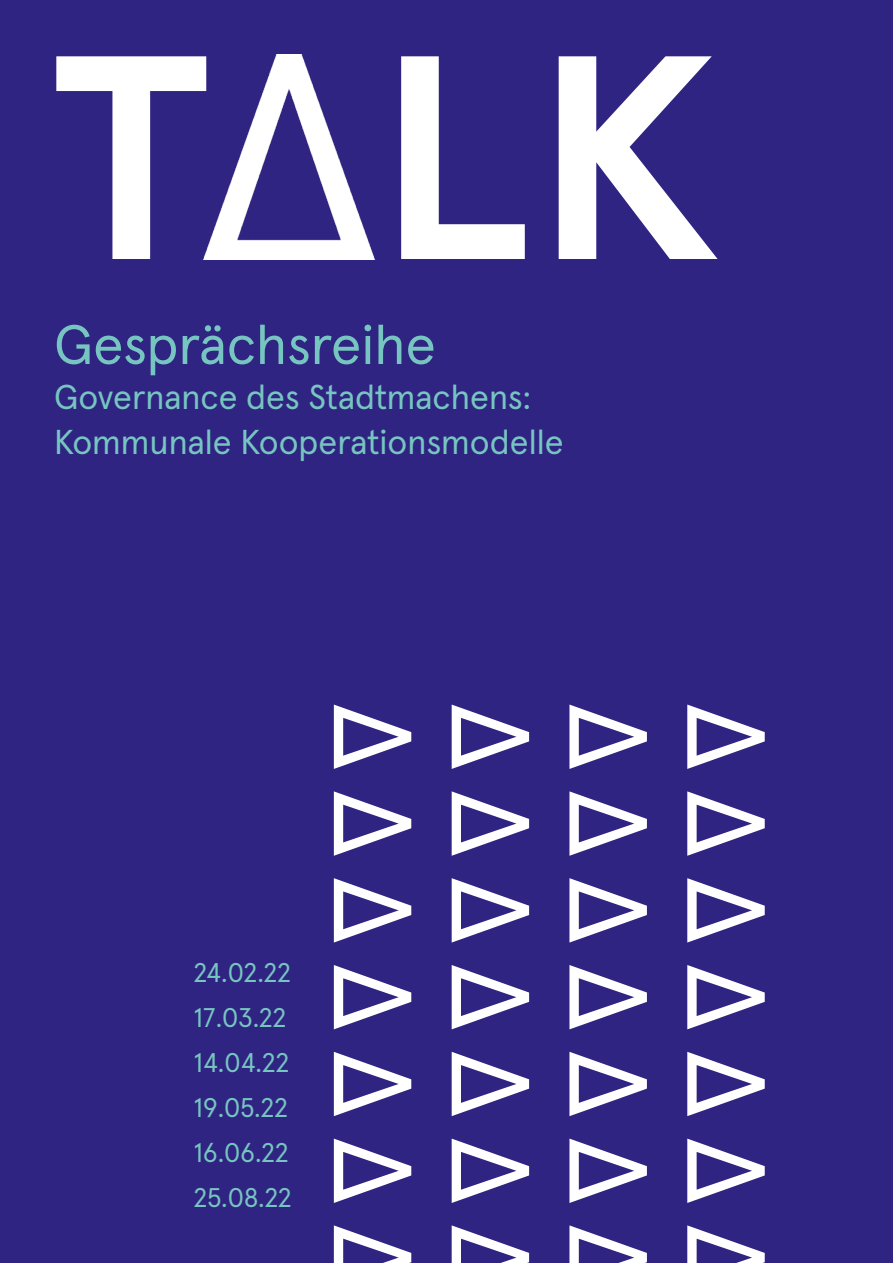
<style>
.page{position:relative;width:893px;height:1263px;background:#2f2482}
.page>*{position:absolute;margin:0;border:0;box-sizing:border-box;transform-origin:0 0}
.t1{font:700 289.5px "Apercu Pro";color:#fff}
.t2{font:55.5px "Apercu Pro";color:#77c5c0}
.t3{font:34.5px/45px "Apercu Pro";color:#77c5c0}
.t4{font:27px/45px "Apercu Pro";color:#77c5c0}
</style>
<div class="page">
<svg style="left:687px;top:791px;width:78px;height:65px"></svg>
<svg style="left:687px;top:878px;width:78px;height:64px"></svg>
<svg style="left:687px;top:704px;width:78px;height:65px"></svg>
<svg style="left:687px;top:1138px;width:78px;height:65px"></svg>
<svg style="left:687px;top:965px;width:78px;height:64px"></svg>
<svg style="left:687px;top:1225px;width:78px;height:38px"></svg>
<svg style="left:687px;top:1052px;width:78px;height:64px"></svg>
<svg style="left:569px;top:791px;width:78px;height:65px"></svg>
<svg style="left:569px;top:878px;width:78px;height:64px"></svg>
<svg style="left:569px;top:704px;width:78px;height:65px"></svg>
<svg style="left:569px;top:1138px;width:78px;height:65px"></svg>
<svg style="left:569px;top:965px;width:78px;height:64px"></svg>
<svg style="left:569px;top:1225px;width:78px;height:38px"></svg>
<svg style="left:569px;top:1052px;width:78px;height:64px"></svg>
<svg style="left:452px;top:791px;width:77px;height:65px"></svg>
<svg style="left:452px;top:878px;width:77px;height:64px"></svg>
<svg style="left:452px;top:704px;width:77px;height:65px"></svg>
<svg style="left:452px;top:1138px;width:77px;height:65px"></svg>
<svg style="left:452px;top:965px;width:77px;height:64px"></svg>
<svg style="left:452px;top:1225px;width:77px;height:38px"></svg>
<svg style="left:452px;top:1052px;width:77px;height:64px"></svg>
<svg style="left:334px;top:791px;width:77px;height:65px"></svg>
<svg style="left:334px;top:878px;width:77px;height:64px"></svg>
<svg style="left:334px;top:704px;width:77px;height:65px"></svg>
<svg style="left:334px;top:1138px;width:77px;height:65px"></svg>
<svg style="left:334px;top:965px;width:77px;height:64px"></svg>
<svg style="left:334px;top:1225px;width:77px;height:38px"></svg>
<svg style="left:334px;top:1052px;width:77px;height:64px"></svg>
<img style="left:203px;top:54px;width:173px;height:206px">
<h1 class="t1" style="left:54px;top:-61px;width:666px">T LK</h1>
<h2 class="t2" style="left:54px;top:302px;width:383px">Gesprächsreihe</h2>
<p class="t3" style="left:54px;top:372px;width:511px">Governance des Stadtmachens:<br>Kommunale Kooperationsmodelle</p>
<p class="t4" style="left:194px;top:948px;width:99px">24.02.22<br>17.03.22<br>14.04.22<br>19.05.22<br>16.06.22<br>25.08.22</p>
</div>
